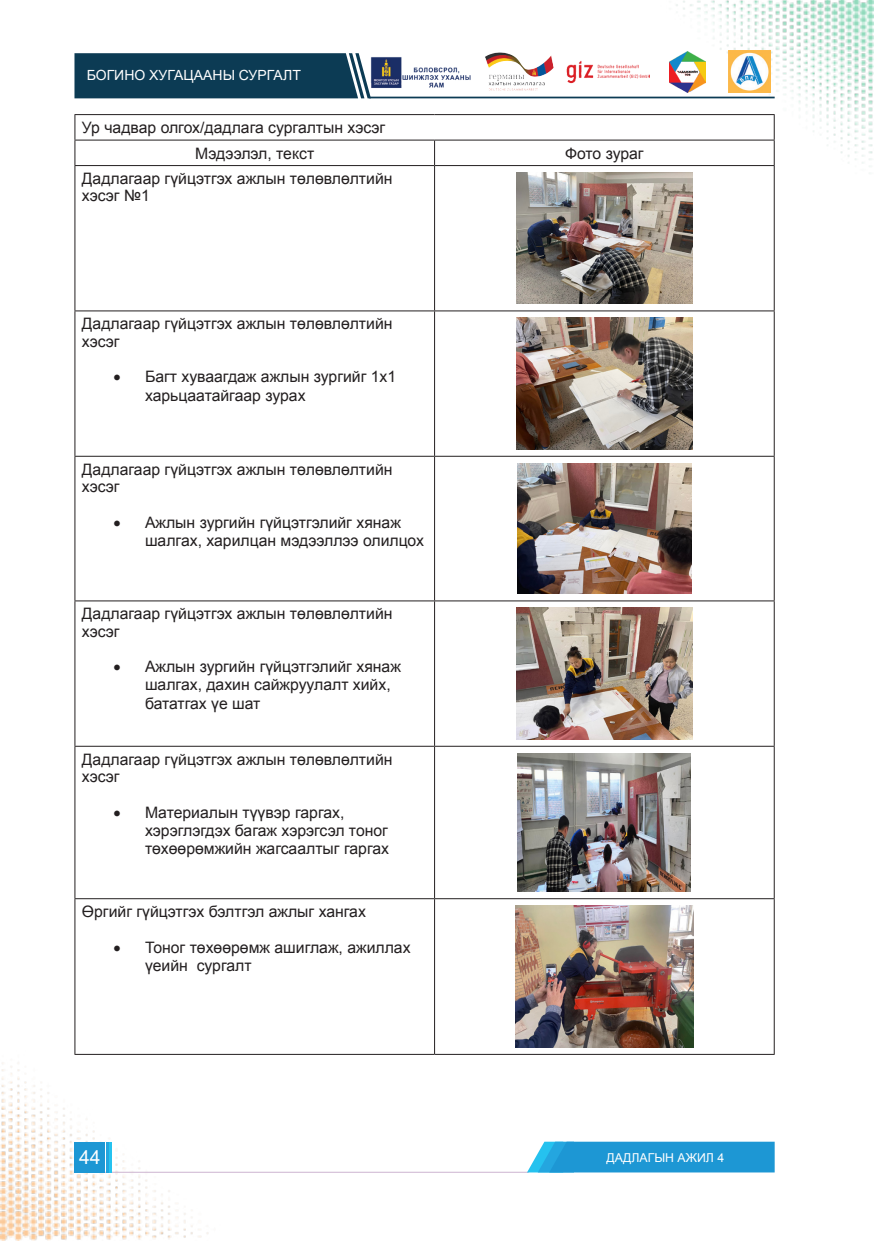
<style>
.page{position:relative;width:874px;height:1241px;background:#fff}
.page>*{position:absolute;margin:0;border:0;box-sizing:border-box;transform-origin:0 0}
.t1{font:19.25px "Arial";color:#fff}
.t2{font:15.75px/17.3px "Mogul Arial";color:#231f20}
.t3{font:14px "Arial";color:#fff}
.text{font:12.25px "Mogul Arial";color:#fff}
</style>
<div class="page">
<img style="left:0;top:0;width:873px;height:1240px">
<hr style="left:74px;top:1171px;width:454px;height:1px;background:#ccb4d0">
<svg style="left:526px;top:1141px;width:248px;height:31px"></svg>
<div style="left:74px;top:1141px;width:31px;height:31px;background:#1d97d4"></div>
<hr style="left:110px;top:1141px;width:2px;height:31px;background:#25c2ef">
<hr style="left:106px;top:1141px;width:3px;height:31px;background:#24a6df">
<svg style="left:74px;top:53px;width:297px;height:45px"></svg>
<hr style="left:369px;top:97px;width:405px;height:1px;background:#0c3b54">
<img style="left:566px;top:60px;width:83px;height:23px">
<img style="left:371px;top:56px;width:100px;height:32px">
<img style="left:668px;top:51px;width:36px;height:42px">
<img style="left:728px;top:50px;width:42px;height:42px">
<img style="left:482px;top:50px;width:73px;height:44px">
<hr style="left:74px;top:114px;width:360px;height:1px;background:#231f20">
<hr style="left:434px;top:114px;width:340px;height:1px;background:#231f20">
<hr style="left:74px;top:140px;width:360px;height:1px;background:#231f20">
<svg style="left:74px;top:115px;width:1px;height:50px"></svg>
<hr style="left:434px;top:140px;width:340px;height:1px;background:#231f20">
<svg style="left:434px;top:140px;width:1px;height:25px"></svg>
<svg style="left:773px;top:115px;width:1px;height:50px"></svg>
<hr style="left:74px;top:165px;width:360px;height:1px;background:#231f20">
<hr style="left:74px;top:166px;width:1px;height:144px;background:#231f20">
<hr style="left:434px;top:165px;width:340px;height:1px;background:#231f20">
<hr style="left:434px;top:166px;width:1px;height:144px;background:#231f20">
<hr style="left:773px;top:166px;width:1px;height:144px;background:#231f20">
<hr style="left:74px;top:310px;width:360px;height:1px;background:#231f20">
<hr style="left:74px;top:311px;width:1px;height:145px;background:#231f20">
<hr style="left:434px;top:310px;width:340px;height:1px;background:#231f20">
<hr style="left:434px;top:311px;width:1px;height:145px;background:#231f20">
<hr style="left:773px;top:311px;width:1px;height:145px;background:#231f20">
<hr style="left:74px;top:456px;width:360px;height:1px;background:#231f20">
<hr style="left:74px;top:456px;width:1px;height:144px;background:#231f20">
<hr style="left:434px;top:456px;width:340px;height:1px;background:#231f20">
<hr style="left:434px;top:456px;width:1px;height:144px;background:#231f20">
<hr style="left:773px;top:456px;width:1px;height:144px;background:#231f20">
<hr style="left:74px;top:600px;width:360px;height:1px;background:#231f20">
<hr style="left:74px;top:601px;width:1px;height:144px;background:#231f20">
<hr style="left:434px;top:600px;width:340px;height:1px;background:#231f20">
<hr style="left:434px;top:601px;width:1px;height:144px;background:#231f20">
<hr style="left:773px;top:601px;width:1px;height:144px;background:#231f20">
<hr style="left:74px;top:745px;width:360px;height:1px;background:#231f20">
<hr style="left:74px;top:746px;width:1px;height:152px;background:#231f20">
<hr style="left:434px;top:745px;width:340px;height:1px;background:#231f20">
<hr style="left:434px;top:746px;width:1px;height:152px;background:#231f20">
<hr style="left:773px;top:746px;width:1px;height:152px;background:#231f20">
<hr style="left:74px;top:898px;width:360px;height:1px;background:#231f20">
<hr style="left:74px;top:899px;width:1px;height:154px;background:#231f20">
<hr style="left:434px;top:898px;width:340px;height:1px;background:#231f20">
<hr style="left:434px;top:899px;width:1px;height:154px;background:#231f20">
<hr style="left:773px;top:899px;width:1px;height:154px;background:#231f20">
<hr style="left:74px;top:1053px;width:360px;height:1px;background:#231f20">
<hr style="left:434px;top:1053px;width:340px;height:1px;background:#231f20">
<img style="left:516px;top:172px;width:175px;height:132px">
<img style="left:516px;top:318px;width:175px;height:131px">
<img style="left:517px;top:463px;width:174px;height:131px">
<img style="left:516px;top:608px;width:175px;height:131px">
<img style="left:517px;top:753px;width:173px;height:138px">
<img style="left:515px;top:905px;width:177px;height:142px">
<p class="t3" style="left:87px;top:65px;width:215px">БОГИНО ХУГАЦААНЫ СУРГАЛТ</p>
<p class="t2" style="left:82px;top:119px;width:305px">Ур чадвар олгох/дадлага сургалтын хэсэг</p>
<p class="t2" style="left:195px;top:144px;width:120px">Мэдээлэл, текст</p>
<p class="t2" style="left:564px;top:144px;width:80px">Фото зураг</p>
<p class="t2" style="left:82px;top:170px;width:312px">Дадлагаар гүйцэтгэх ажлын төлөвлөлтийн хэсэг №1</p>
<p class="t2" style="left:82px;top:315px;width:312px">Дадлагаар гүйцэтгэх ажлын төлөвлөлтийн хэсэг</p>
<p class="t2" style="left:145px;top:368px;width:253px;line-height:18.2px;text-indent:-32px">• Багт хуваагдаж ажлын зургийг 1х1 харьцаатайгаар зурах</p>
<p class="t2" style="left:82px;top:460px;width:312px">Дадлагаар гүйцэтгэх ажлын төлөвлөлтийн хэсэг</p>
<p class="t2" style="left:145px;top:513px;width:280px;line-height:18.2px;text-indent:-32px">• Ажлын зургийн гүйцэтгэлийг хянаж шалгах, харилцан мэдээллээ олилцох</p>
<p class="t2" style="left:82px;top:605px;width:312px">Дадлагаар гүйцэтгэх ажлын төлөвлөлтийн хэсэг</p>
<p class="t2" style="left:145px;top:657px;width:257px;line-height:18.2px;text-indent:-32px">• Ажлын зургийн гүйцэтгэлийг хянаж шалгах, дахин сайжруулалт хийх, бататгах үе шат</p>
<p class="t2" style="left:82px;top:750px;width:312px">Дадлагаар гүйцэтгэх ажлын төлөвлөлтийн хэсэг</p>
<p class="t2" style="left:145px;top:803px;width:245px;line-height:18px;text-indent:-32px">• Материалын түүвэр гаргах, хэрэглэгдэх багаж хэрэгсэл тоног төхөөрөмжийн жагсаалтыг гаргах</p>
<p class="t2" style="left:82px;top:903px;width:285px">Өргийг гүйцэтгэх бэлтгэл ажлыг хангах</p>
<p class="t2" style="left:145px;top:938px;width:267px;line-height:18.2px;text-indent:-32px">• Тоног төхөөрөмж ашиглаж, ажиллах үеийн сургалт</p>
<p class="t1" style="left:79px;top:1143px;width:23px">44</p>
<p class="text" style="left:606px;top:1148px;width:119px">ДАДЛАГЫН АЖИЛ 4</p>
</div>
